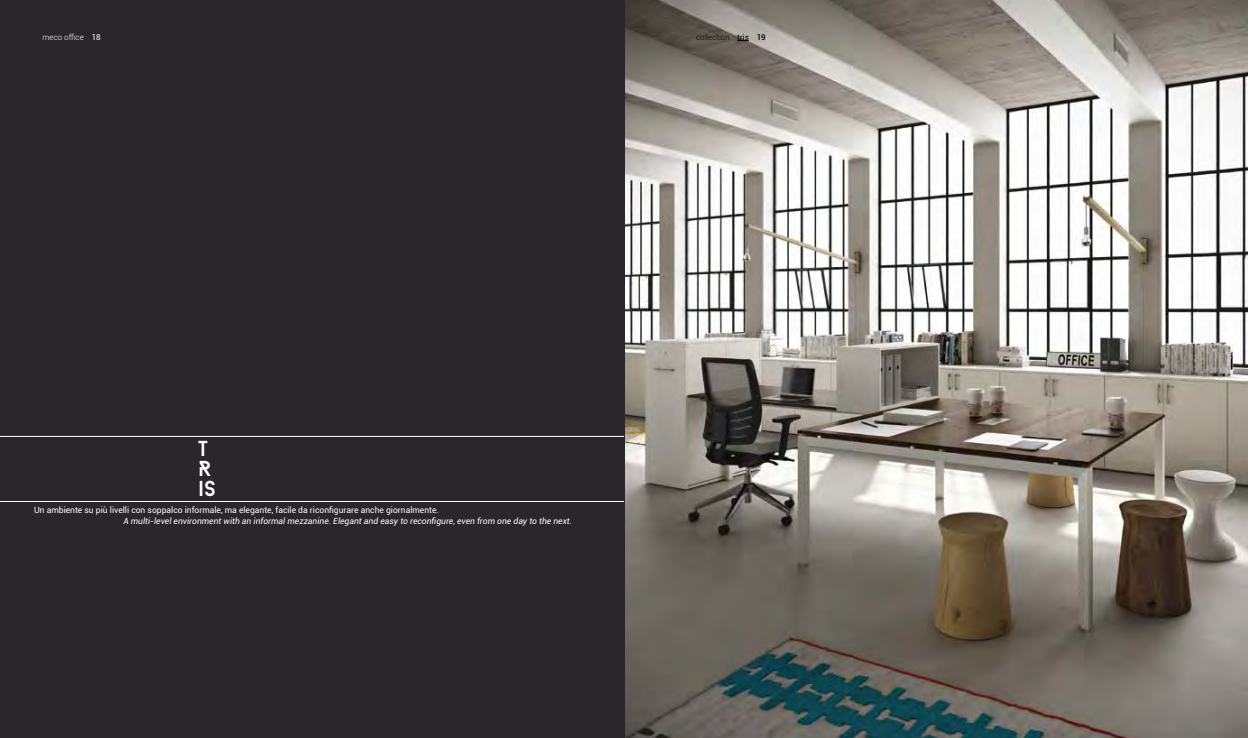
<style>
.page{position:relative;width:1248px;height:738px;background:#fff}
.page>*{position:absolute;margin:0;border:0;box-sizing:border-box;transform-origin:0 0}
.t1{font:21.6px/20px "Baron Neue";color:#fff}
.t2{font:italic 8.5px "Roboto";color:#fff}
.t3{font:8.5px "Roboto";color:#fff}
.t4{font:300 8px "Roboto";color:#000}
.t5{font:300 8px "Roboto";color:#fff}
.s1{font-weight:400}
.s2{font-weight:500}
</style>
<div class="page">
<img style="left:624px;top:0;width:623px;height:737px">
<div style="left:0;top:0;width:624px;height:737px;background:#2b262a"></div>
<hr style="left:0;top:435px;width:624px;height:1px;background:#fff">
<hr style="left:0;top:500px;width:624px;height:1px;background:#fff">
<p class="t5" style="left:43px;top:32px;width:60px">meco office <span class="s1">18</span></p>
<p class="t4" style="left:696px;top:32px;width:71px">collection <span class="s1">tris</span> <span class="s2">19</span></p>
<h1 class="t1" style="left:198px;top:438px;width:19px">t<br>R is</h1>
<p class="t3" style="left:34px;top:504px;width:406px">Un ambiente su più livelli con soppalco informale, ma elegante, facile da riconfigurare anche giornalmente.</p>
<p class="t2" style="left:123px;top:515px;width:450px">A multi-level environment with an informal mezzanine. Elegant and easy to reconfigure, even from one day to the next.</p>
</div>
